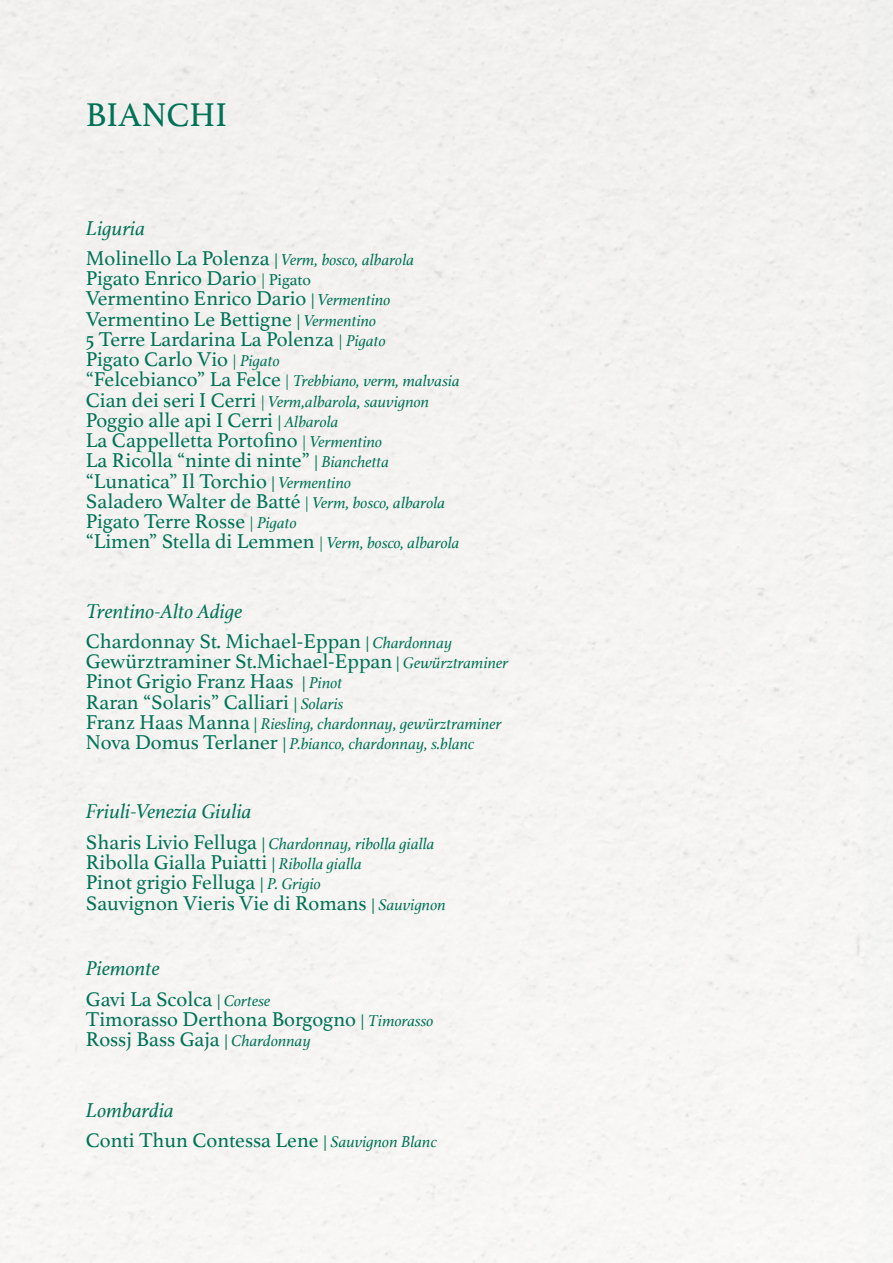
<style>
.page{position:relative;width:893px;height:1263px;background:#fff}
.page>*{position:absolute;margin:0;border:0;box-sizing:border-box;transform-origin:0 0}
.t1{font:34.5px "Athelas";color:#007357}
.t2{font:21px/20.2px "Athelas";color:#007357}
.t3{font:italic 21px "Athelas";color:#007357}
.t4{font:italic 16.5px/20.2px "Athelas";color:#007357}
.s1{font-style:normal;font-size:21px}
.s2{font-size:16.5px}
.s3{font-style:italic;font-size:16.5px}
.s4{font-style:normal}
.s5{font-style:italic}
</style>
<div class="page">
<h1 class="t1" style="left:86px;top:88px;width:143px">BIANCHI</h1>
<p class="t3" style="left:86px;top:211px;width:61px">Liguria</p>
<p class="t4" style="left:86px;top:249px;width:330px"><span class="s1">Molinello La Polenza</span> | Verm, bosco, albarola</p>
<p class="t2" style="left:86px;top:268px;width:306px">Pigato Enrico Dario <span class="s2">| Pigato<br></span>Vermentino Enrico Dario <span class="s3">| Vermentino<br></span>Vermentino Le Bettigne <span class="s3">| Vermentino<br></span>5 Terre Lardarina La Polenza <span class="s2">|</span> <span class="s3">Pigato<br></span>Pigato Carlo Vio <span class="s2">|</span> <span class="s3">Pigato</span></p>
<p class="t4" style="left:86px;top:371px;width:375px"><span class="s1">“Felcebianco” La Felce</span> <span class="s4">|</span> Trebbiano, verm, malvasia<br><span class="s1">Cian dei seri I Cerri</span> <span class="s4">|</span> Verm,albarola, sauvignon</p>
<p class="t2" style="left:86px;top:409px;width:375px">Poggio alle api I Cerri <span class="s3">| Albarola<br></span>La Cappelletta Portofino <span class="s2">|</span> <span class="s3">Vermentino<br></span>La Ricolla “ninte di ninte” <span class="s3">| Bianchetta </span>“Lunatica” Il Torchio <span class="s3">| Vermentino<br></span>Saladero Walter de Batté <span class="s2">|</span> <span class="s3">Verm, bosco, albarola </span>Pigato Terre Rosse <span class="s2">|</span> <span class="s3">Pigato<br></span>“Limen” Stella di Lemmen <span class="s2">|</span> <span class="s3">Verm, bosco, albarola</span></p>
<p class="t3" style="left:86px;top:594px;width:158px">Trentino-Alto Adige</p>
<p class="t2" style="left:86px;top:630px;width:424px">Chardonnay St. Michael-Eppan <span class="s3">| Chardonnay </span>Gewürztraminer St.Michael-Eppan <span class="s3">| Gewürztraminer </span>Pinot Grigio Franz Haas <span class="s3">| Pinot<br></span>Raran “Solaris” Calliari <span class="s3">| Solaris</span></p>
<p class="t4" style="left:86px;top:713px;width:417px"><span class="s1">Franz Haas Manna</span> | Riesling, chardonnay, gewürztraminer<br><span class="s1">Nova Domus Terlaner</span> | P.bianco, chardonnay, s.blanc</p>
<p class="t3" style="left:86px;top:795px;width:167px">Friuli-Venezia Giulia</p>
<p class="t4" style="left:86px;top:833px;width:350px"><span class="s1">Sharis Livio Felluga</span> | Chardonnay, ribolla gialla</p>
<p class="t2" style="left:86px;top:851px;width:361px">Ribolla Gialla Puiatti <span class="s3">| Ribolla gialla<br></span>Pinot grigio Felluga <span class="s3">| P. Grigio<br></span>Sauvignon Vieris Vie di Romans <span class="s3">| Sauvignon</span></p>
<p class="t2" style="left:86px;top:953px;width:186px;line-height:30.3px"><span class="s5">Piemonte<br></span>Gavi La Scolca <span class="s3">| Cortese</span></p>
<p class="t2" style="left:86px;top:1008px;width:349px">Timorasso Derthona Borgogno <span class="s3">| Timorasso<br></span>Rossj Bass Gaja <span class="s3">| Chardonnay</span></p>
<p class="t2" style="left:86px;top:1094px;width:353px;line-height:30.3px"><span class="s5">Lombardia<br></span>Conti Thun Contessa Lene <span class="s3">| Sauvignon Blanc</span></p>
</div>
